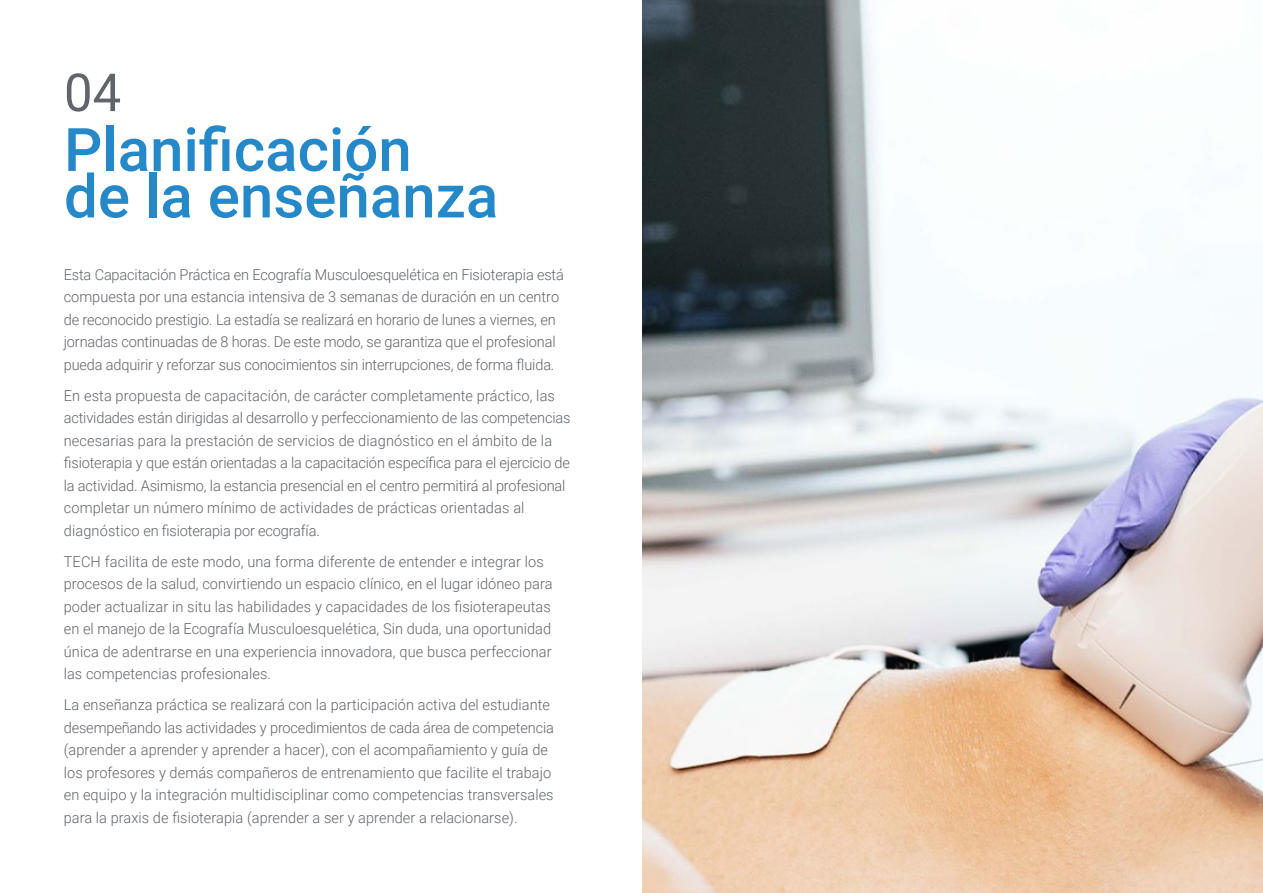
<style>
.page{position:relative;width:1263px;height:893px;background:#fff}
.page>*{position:absolute;margin:0;border:0;box-sizing:border-box;transform-origin:0 0}
.t1{font:500 60px/46.5px "Roboto";color:#2488c9}
.t2{font:52.5px "Roboto";color:#61646a}
.t3{font:300 15px/22.5px "Roboto";letter-spacing:.005em;color:#61646a}
</style>
<div class="page">
<img style="left:642px;top:0;width:621px;height:893px">
<h2 class="t2" style="left:64px;top:56px;width:59px">04</h2>
<h1 class="t1" style="left:64px;top:124px;width:436px">Planificación<br>de la enseñanza</h1>
<p class="t3" style="left:64px;top:262px;width:502px">Esta Capacitación Práctica en Ecografía Musculoesquelética en Fisioterapia está compuesta por una estancia intensiva de 3 semanas de duración en un centro de reconocido prestigio. La estadía se realizará en horario de lunes a viernes, en jornadas continuadas de 8 horas. De este modo, se garantiza que el profesional pueda adquirir y reforzar sus conocimientos sin interrupciones, de forma fluida.</p>
<p class="t3" style="left:64px;top:383px;width:508px">En esta propuesta de capacitación, de carácter completamente práctico, las actividades están dirigidas al desarrollo y perfeccionamiento de las competencias necesarias para la prestación de servicios de diagnóstico en el ámbito de la fisioterapia y que están orientadas a la capacitación específica para el ejercicio de la actividad. Asimismo, la estancia presencial en el centro permitirá al profesional completar un número mínimo de actividades de prácticas orientadas al diagnóstico en fisioterapia por ecografía.</p>
<p class="t3" style="left:64px;top:549px;width:490px">TECH facilita de este modo, una forma diferente de entender e integrar los procesos de la salud, convirtiendo un espacio clínico, en el lugar idóneo para poder actualizar in situ las habilidades y capacidades de los fisioterapeutas en el manejo de la Ecografía Musculoesquelética, Sin duda, una oportunidad única de adentrarse en una experiencia innovadora, que busca perfeccionar las competencias profesionales.</p>
<p class="t3" style="left:64px;top:693px;width:492px">La enseñanza práctica se realizará con la participación activa del estudiante desempeñando las actividades y procedimientos de cada área de competencia (aprender a aprender y aprender a hacer), con el acompañamiento y guía de los profesores y demás compañeros de entrenamiento que facilite el trabajo en equipo y la integración multidisciplinar como competencias transversales para la praxis de fisioterapia (aprender a ser y aprender a relacionarse).</p>
</div>
